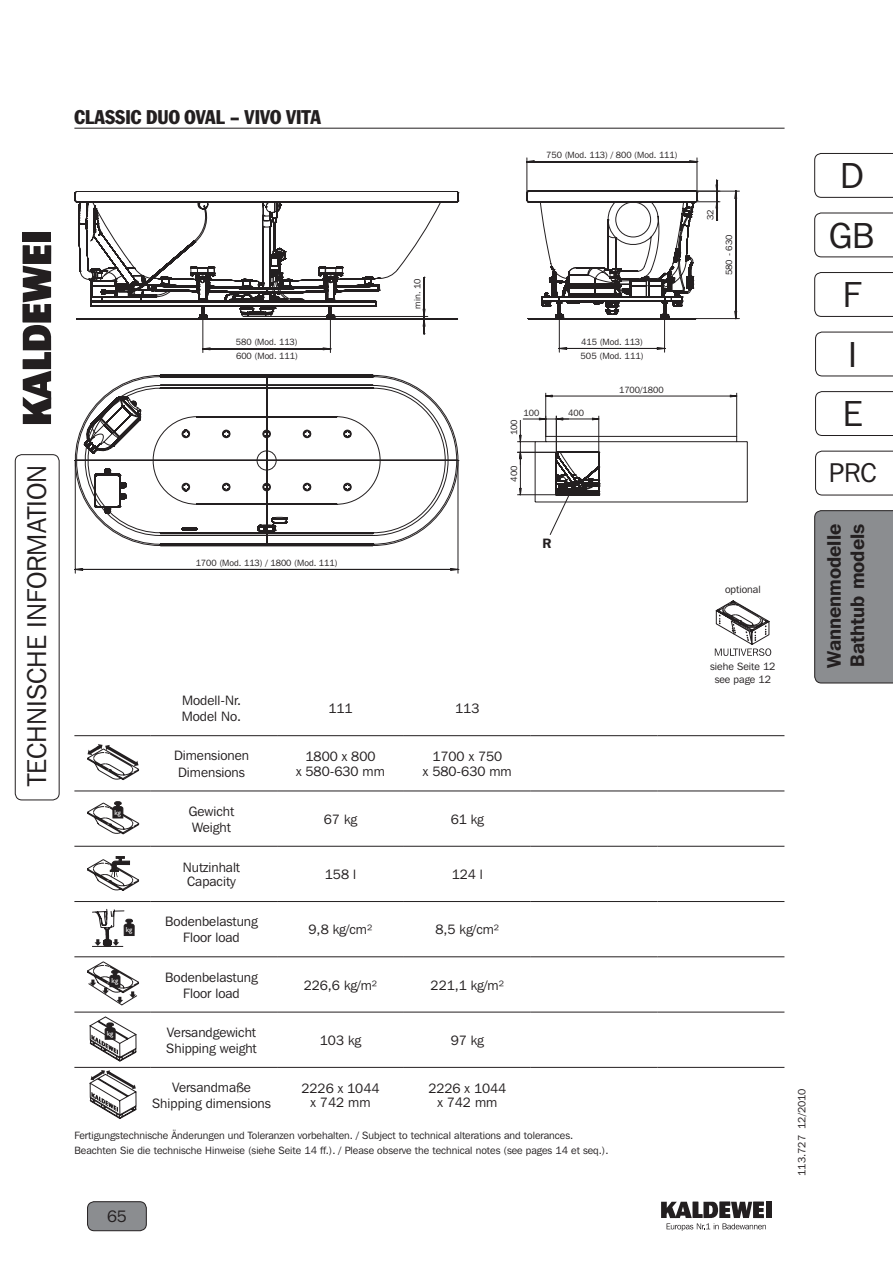
<style>
.page{position:relative;width:893px;height:1263px;background:#fff}
.page>*{position:absolute;margin:0;border:0;box-sizing:border-box;transform-origin:0 0}
.t1{font:36px "Franklin Gothic IT Cby BT";color:#231f20}
.t2{font:27px "Franklin Gothic IT Cby BT";color:#231f20}
.t3{font:600 19.5px/23.4px "Franklin Gothic IT Cby BT";color:#231f20}
.t4{font:condensed 19.5px "Franklin Gothic";color:#231f20}
.t5{font:16.5px "Franklin Gothic IT Cby BT";color:#231f20}
.t6{font:13.5px/16.2px "Franklin Gothic IT Cby BT";color:#231f20;text-align:center}
.t7{font:600 13.5px "Franklin Gothic IT Cby BT";color:#231f20}
.t8{font:10.5px/15px "Franklin Gothic IT Cby BT";color:#231f20}
.t9{font:9px "Franklin Gothic IT Cby BT";color:#231f20}
.t10{font:7.35px "Gill Sans";letter-spacing:-.015em;color:#fff}
</style>
<div class="page">
<svg style="left:87px;top:1201px;width:60px;height:30px;background:#858789"></svg>
<div style="left:814px;top:510px;width:79px;height:174px;background:#8b8d90"></div>
<svg style="left:15px;top:454px;width:44px;height:347px"></svg>
<div style="left:23px;top:232px;width:28px;height:10px;background:#231f20"></div>
<svg style="left:23px;top:245px;width:28px;height:179px"></svg>
<div style="left:766px;top:1202px;width:6px;height:16px;background:#231f20"></div>
<svg style="left:661px;top:1202px;width:105px;height:29px"></svg>
<svg style="left:814px;top:153px;width:79px;height:44px"></svg>
<div style="left:819px;top:160px;width:65px;height:30px;background:#fff"></div>
<svg style="left:814px;top:212px;width:79px;height:45px"></svg>
<svg style="left:814px;top:272px;width:79px;height:44px"></svg>
<svg style="left:815px;top:331px;width:78px;height:45px"></svg>
<svg style="left:815px;top:391px;width:78px;height:44px"></svg>
<svg style="left:815px;top:450px;width:78px;height:45px"></svg>
<hr style="left:74px;top:735px;width:76px;height:1px;background:#231f20">
<hr style="left:150px;top:735px;width:127px;height:1px;background:#231f20">
<hr style="left:277px;top:735px;width:127px;height:1px;background:#231f20">
<hr style="left:404px;top:735px;width:127px;height:1px;background:#231f20">
<hr style="left:531px;top:735px;width:127px;height:1px;background:#231f20">
<hr style="left:658px;top:735px;width:126px;height:1px;background:#231f20">
<hr style="left:74px;top:790px;width:76px;height:1px;background:#231f20">
<hr style="left:150px;top:790px;width:127px;height:1px;background:#231f20">
<hr style="left:277px;top:790px;width:127px;height:1px;background:#231f20">
<hr style="left:404px;top:790px;width:127px;height:1px;background:#231f20">
<hr style="left:531px;top:790px;width:127px;height:1px;background:#231f20">
<hr style="left:658px;top:790px;width:126px;height:1px;background:#231f20">
<hr style="left:74px;top:846px;width:76px;height:1px;background:#231f20">
<hr style="left:150px;top:846px;width:127px;height:1px;background:#231f20">
<hr style="left:277px;top:846px;width:127px;height:1px;background:#231f20">
<hr style="left:404px;top:846px;width:127px;height:1px;background:#231f20">
<hr style="left:531px;top:846px;width:127px;height:1px;background:#231f20">
<hr style="left:658px;top:846px;width:126px;height:1px;background:#231f20">
<hr style="left:74px;top:901px;width:76px;height:1px;background:#231f20">
<hr style="left:150px;top:901px;width:127px;height:1px;background:#231f20">
<hr style="left:277px;top:901px;width:127px;height:1px;background:#231f20">
<hr style="left:404px;top:901px;width:127px;height:1px;background:#231f20">
<hr style="left:531px;top:901px;width:127px;height:1px;background:#231f20">
<hr style="left:658px;top:901px;width:126px;height:1px;background:#231f20">
<hr style="left:74px;top:956px;width:76px;height:1px;background:#231f20">
<hr style="left:150px;top:956px;width:127px;height:1px;background:#231f20">
<hr style="left:277px;top:956px;width:127px;height:1px;background:#231f20">
<hr style="left:404px;top:956px;width:127px;height:1px;background:#231f20">
<hr style="left:531px;top:956px;width:127px;height:1px;background:#231f20">
<hr style="left:658px;top:956px;width:126px;height:1px;background:#231f20">
<hr style="left:74px;top:1012px;width:76px;height:1px;background:#231f20">
<hr style="left:150px;top:1012px;width:127px;height:1px;background:#231f20">
<hr style="left:277px;top:1012px;width:127px;height:1px;background:#231f20">
<hr style="left:404px;top:1012px;width:127px;height:1px;background:#231f20">
<hr style="left:531px;top:1012px;width:127px;height:1px;background:#231f20">
<hr style="left:658px;top:1012px;width:126px;height:1px;background:#231f20">
<hr style="left:74px;top:1067px;width:76px;height:1px;background:#231f20">
<hr style="left:150px;top:1067px;width:127px;height:1px;background:#231f20">
<hr style="left:277px;top:1067px;width:127px;height:1px;background:#231f20">
<hr style="left:404px;top:1067px;width:127px;height:1px;background:#231f20">
<hr style="left:531px;top:1067px;width:127px;height:1px;background:#231f20">
<hr style="left:658px;top:1067px;width:126px;height:1px;background:#231f20">
<svg style="left:87px;top:744px;width:52px;height:36px"></svg>
<svg style="left:87px;top:801px;width:52px;height:33px"></svg>
<svg style="left:87px;top:856px;width:52px;height:35px"></svg>
<svg style="left:92px;top:909px;width:42px;height:37px"></svg>
<hr style="left:92px;top:946px;width:31px;height:1px;background:#231f20">
<svg style="left:87px;top:961px;width:52px;height:44px"></svg>
<svg style="left:90px;top:1016px;width:46px;height:45px"></svg>
<svg style="left:90px;top:1070px;width:47px;height:49px"></svg>
<hr style="left:74px;top:128px;width:710px;height:1px;background:#231f20">
<svg style="left:715px;top:600px;width:56px;height:56px"></svg>
<svg style="left:75px;top:374px;width:383px;height:199px"></svg>
<svg style="left:75px;top:191px;width:383px;height:35px"></svg>
<svg style="left:78px;top:198px;width:350px;height:155px"></svg>
<svg style="left:84px;top:375px;width:664px;height:171px"></svg>
<svg style="left:527px;top:158px;width:213px;height:194px"></svg>
<h3 class="t4" style="left:74px;top:105px;width:248px">CLASSIC DUO OVAL - VIVO VITA</h3>
<p class="t9" style="left:546px;top:149px;width:133px">750 (Mod. 113) / 800 (Mod. 111)</p>
<h2 class="t2" style="left:20px;top:786px;width:323px;rotate:-90deg">TECHNISCHE INFORMATION</h2>
<p class="t9" style="left:236px;top:336px;width:63px">580 (Mod. 113)</p>
<p class="t9" style="left:236px;top:351px;width:63px">600 (Mod. 111)</p>
<p class="t9" style="left:412px;top:308px;width:32px;rotate:-90deg">min. 10</p>
<p class="t9" style="left:196px;top:557px;width:143px">1700 (Mod. 113) / 1800 (Mod. 111)</p>
<p class="t9" style="left:581px;top:336px;width:63px">415 (Mod. 113)</p>
<p class="t9" style="left:581px;top:351px;width:65px">505 (Mod. 111)</p>
<p class="t9" style="left:524px;top:407px;width:17px">100</p>
<p class="t9" style="left:568px;top:407px;width:17px">400</p>
<p class="t9" style="left:508px;top:435px;width:18px;rotate:-90deg">100</p>
<p class="t9" style="left:509px;top:482px;width:18px;rotate:-90deg">400</p>
<p class="t7" style="left:542px;top:535px;width:10px">R</p>
<p class="t9" style="left:619px;top:384px;width:46px">1700/1800</p>
<p class="t6" style="left:182px;top:692px;width:61px;text-align:left">Modell-Nr.<br>Model No.</p>
<p class="t6" style="left:328px;top:700px;width:26px">111</p>
<p class="t6" style="left:455px;top:700px;width:26px">113</p>
<p class="t6" style="left:174px;top:747px;width:77px">Dimensionen<br>Dimensions</p>
<p class="t6" style="left:296px;top:749px;width:90px;line-height:14.4px">1800 x 800<br>x 580-630 mm</p>
<p class="t6" style="left:423px;top:749px;width:90px;line-height:14.4px">1700 x 750<br>x 580-630 mm</p>
<p class="t10" style="left:115px;top:808px;width:8px">kg</p>
<p class="t6" style="left:189px;top:803px;width:47px;text-align:left">Gewicht<br>Weight</p>
<p class="t6" style="left:324px;top:811px;width:35px">67 kg</p>
<p class="t6" style="left:451px;top:811px;width:35px">61 kg</p>
<p class="t6" style="left:183px;top:860px;width:59px;line-height:14.4px">Nutzinhalt<br>Capacity</p>
<p class="t6" style="left:325px;top:866px;width:33px">158 l</p>
<p class="t6" style="left:452px;top:866px;width:33px">124 l</p>
<p class="t10" style="left:126px;top:925px;width:8px">kg</p>
<p class="t6" style="left:165px;top:913px;width:94px">Bodenbelastung<br>Floor load</p>
<p class="t6" style="left:309px;top:921px;width:65px">9,8 kg/cm²</p>
<p class="t6" style="left:435px;top:921px;width:65px">8,5 kg/cm²</p>
<p class="t10" style="left:112px;top:977px;width:8px">kg</p>
<p class="t6" style="left:165px;top:968px;width:94px">Bodenbelastung<br>Floor load</p>
<p class="t6" style="left:304px;top:976px;width:75px">226,6 kg/m²</p>
<p class="t6" style="left:431px;top:976px;width:75px">221,1 kg/m²</p>
<p class="t10" style="left:107px;top:1029px;width:8px">kg</p>
<p class="t6" style="left:166px;top:1024px;width:92px;text-align:left">Versandgewicht<br>Shipping weight</p>
<p class="t6" style="left:320px;top:1032px;width:43px">103 kg</p>
<p class="t6" style="left:451px;top:1032px;width:35px">97 kg</p>
<p class="t6" style="left:152px;top:1079px;width:120px">Versandmaße<br>Shipping dimensions</p>
<p class="t6" style="left:302px;top:1081px;width:79px;line-height:14.4px">2226 x 1044 x 742 mm</p>
<p class="t6" style="left:428px;top:1081px;width:79px;line-height:14.4px">2226 x 1044 x 742 mm</p>
<p class="t8" style="left:74px;top:1128px;width:536px">Fertigungstechnische Änderungen und Toleranzen vorbehalten. / Subject to technical alterations and tolerances.<br>Beachten Sie die technische Hinweise (siehe Seite 14 ff.). / Please observe the technical notes (see pages 14 et seq.).</p>
<p class="t5" style="left:107px;top:1206px;width:21px">65</p>
<p class="t9" style="left:705px;top:220px;width:12px;rotate:-90deg">32</p>
<p class="t9" style="left:723px;top:275px;width:42px;rotate:-90deg">580 - 630</p>
<p class="t8" style="left:725px;top:582px;width:37px">optional</p>
<p class="t8" style="left:710px;top:660px;width:67px;line-height:12.6px;text-align:center">siehe Seite 12 see page 12</p>
<h1 class="t1" style="left:840px;top:153px;width:25px">D</h1>
<h1 class="t1" style="left:829px;top:213px;width:47px">GB</h1>
<h1 class="t1" style="left:843px;top:272px;width:20px">F</h1>
<h1 class="t1" style="left:848px;top:332px;width:10px">I</h1>
<h1 class="t1" style="left:843px;top:391px;width:21px">E</h1>
<h2 class="t2" style="left:829px;top:456px;width:49px">PRC</h2>
<h3 class="t3" style="left:822px;top:668px;width:145px;rotate:-90deg">Wannenmodelle<br>Bathtub models</h3>
<p class="t8" style="left:794px;top:1176px;width:89px;rotate:-90deg">113.727 12/2010</p>
</div>
